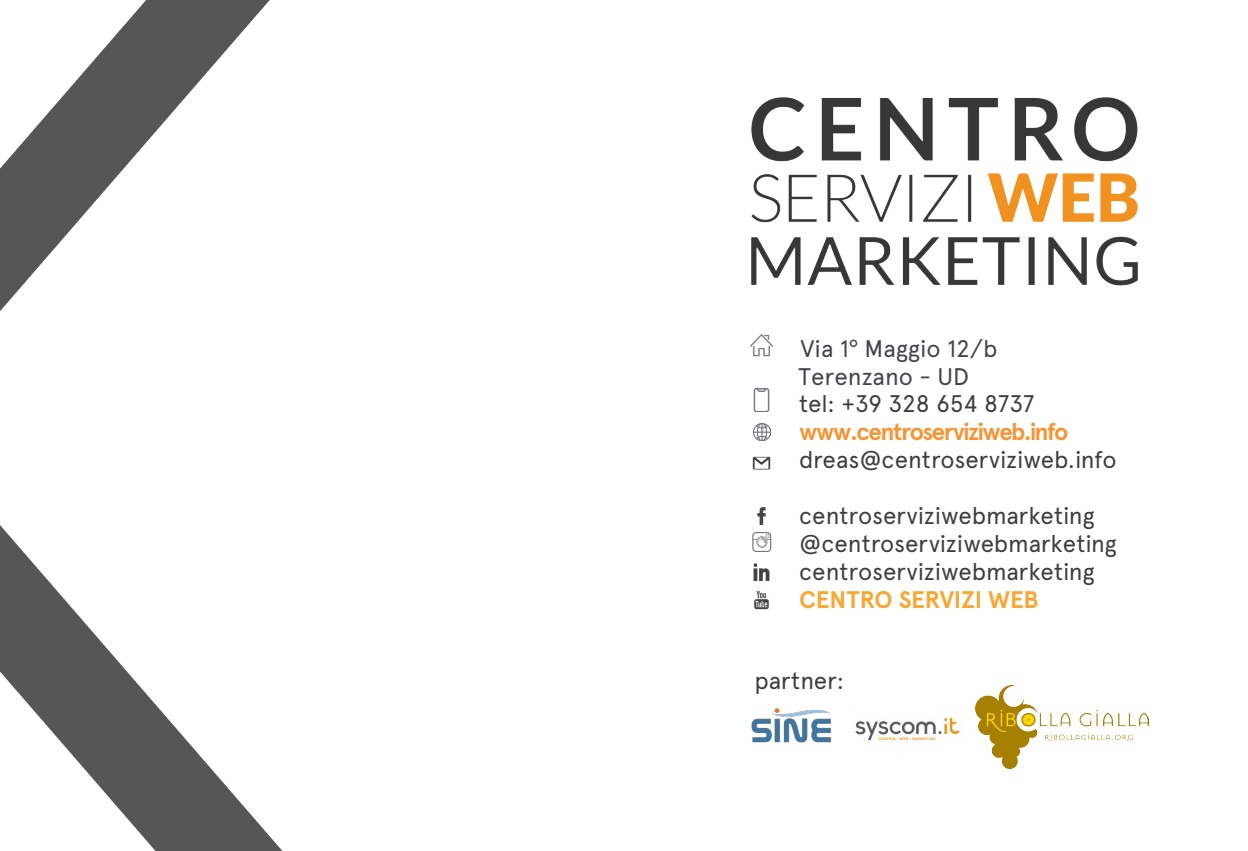
<style>
.page{position:relative;width:1248px;height:851px;background:#fff}
.page>*{position:absolute;margin:0;border:0;box-sizing:border-box;transform-origin:0 0}
.apercu_regular_12_14{font:24px "Apercu";letter-spacing:-.005em;color:#3e3e3f}
.t1{font:24px/28px "Apercu";color:#42454a}
.apercu_regular_12_14-2{font:700 24px "Apercu";letter-spacing:-.06em;color:#f79332}
.apercu_regular_12_14-3{font:700 24px "Apercu";letter-spacing:-.015em;color:#faa633}
.apercu_bold_12_14_si{font:24px "Apercu";letter-spacing:-.005em;color:#3e3e3f}
.s1{font-family:"Noto Sans"}
</style>
<div class="page">
<img style="left:0;top:0;width:282px;height:850px">
<img style="left:751px;top:97px;width:387px;height:189px">
<img style="left:751px;top:708px;width:80px;height:35px">
<img style="left:855px;top:717px;width:105px;height:24px">
<img style="left:975px;top:685px;width:172px;height:83px">
<img style="left:752px;top:456px;width:19px;height:14px">
<img style="left:757px;top:507px;width:9px;height:18px">
<img style="left:754px;top:591px;width:15px;height:19px">
<img style="left:753px;top:423px;width:17px;height:17px">
<img style="left:752px;top:532px;width:20px;height:20px">
<img style="left:750px;top:334px;width:22px;height:22px">
<img style="left:753px;top:389px;width:17px;height:22px">
<img style="left:753px;top:563px;width:17px;height:18px">
<p class="t1" style="left:798px;top:334px;width:200px">Via 1<span class="s1">°</span> Maggio 12/b<br>Terenzano - UD</p>
<p class="apercu_regular_12_14" style="left:799px;top:389px;width:237px">tel: +39 328 654 8737</p>
<p class="apercu_regular_12_14-2" style="left:799px;top:417px;width:271px">www.centroserviziweb.info</p>
<p class="apercu_regular_12_14" style="left:799px;top:445px;width:319px">dreas@centroserviziweb.info</p>
<p class="apercu_regular_12_14" style="left:799px;top:501px;width:297px">centroserviziwebmarketing</p>
<p class="apercu_regular_12_14" style="left:799px;top:529px;width:319px">@centroserviziwebmarketing</p>
<p class="apercu_regular_12_14" style="left:799px;top:557px;width:297px">centroserviziwebmarketing</p>
<p class="apercu_regular_12_14-3" style="left:799px;top:585px;width:241px">CENTRO SERVIZI WEB</p>
<p class="apercu_bold_12_14_si" style="left:754px;top:666px;width:91px">partner:</p>
</div>
